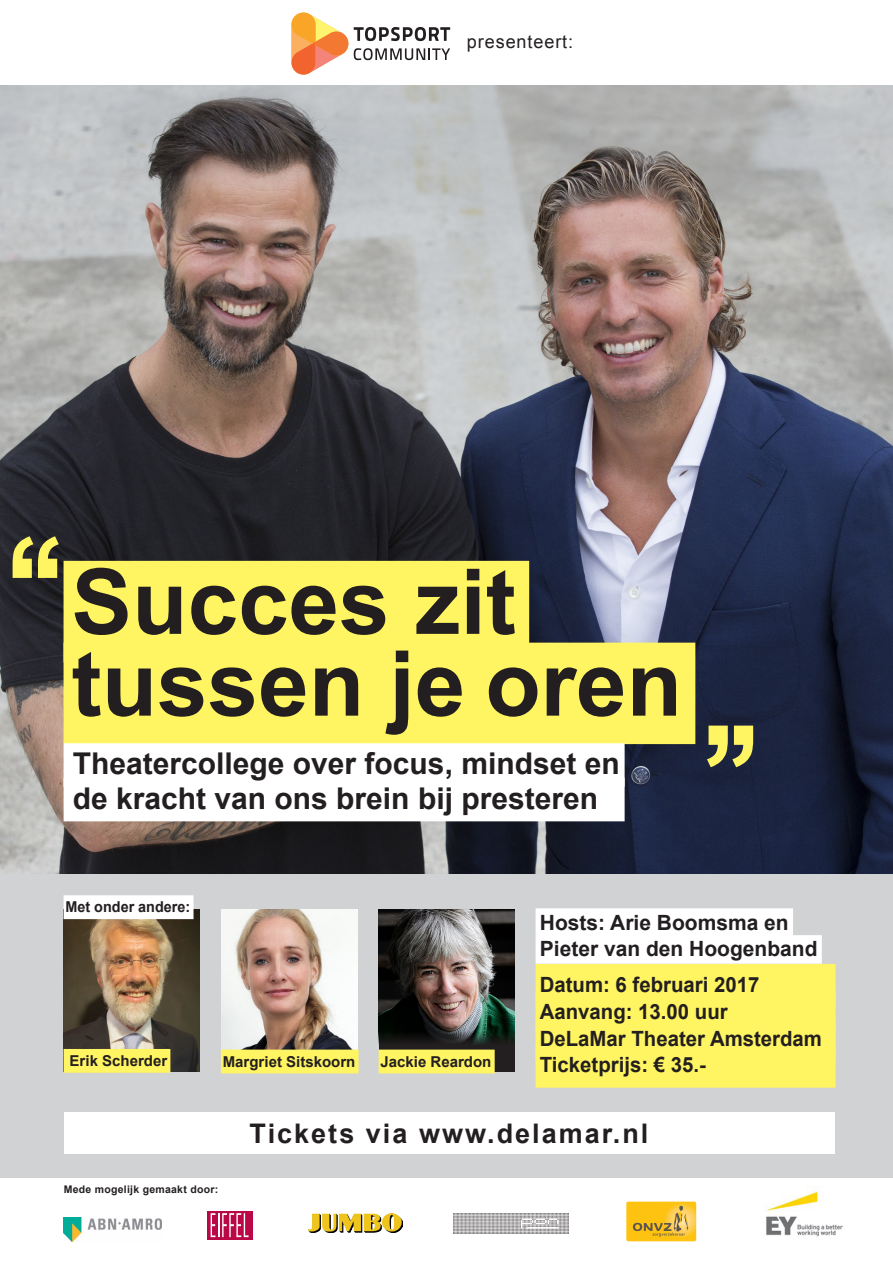
<style>
.page{position:relative;width:893px;height:1263px;background:#fff}
.page>*{position:absolute;margin:0;border:0;box-sizing:border-box;transform-origin:0 0}
.t1{font:700 140.25px "Arial";color:#fff461}
.t2{font:700 90.9px "Arial";color:#231f20}
.t3{font:700 30px "Arial";color:#231f20}
.t4{font:700 27px "Arial";letter-spacing:.075em;color:#231f20}
.t5{font:700 21px "Arial";color:#231f20}
.t6{font:18px "Arial";letter-spacing:.05em;color:#231f20}
.t7{font:700 15px "Arial";color:#231f20}
.t8{font:700 15px "Arial";color:#231f20;scale:.96 1}
.t9{font:700 10.5px "Arial";letter-spacing:.025em;color:#231f20}
</style>
<div class="page">
<img style="left:64px;top:1217px;width:98px;height:24px">
<svg style="left:207px;top:1211px;width:46px;height:29px"></svg>
<svg style="left:207px;top:1211px;width:45px;height:28px"></svg>
<svg style="left:211px;top:1213px;width:38px;height:24px"></svg>
<img style="left:766px;top:1186px;width:77px;height:51px">
<img style="left:309px;top:1214px;width:94px;height:18px">
<svg style="left:626px;top:1201px;width:70px;height:40px;background:#edbb2d"></svg>
<img style="left:453px;top:1214px;width:115px;height:19px">
<div style="left:0;top:872px;width:893px;height:306px;background:#d1d2d4"></div>
<img style="left:0;top:86px;width:893px;height:788px">
<img style="left:64px;top:909px;width:136px;height:162px">
<img style="left:221px;top:909px;width:136px;height:140px">
<div style="left:379px;top:909px;width:135px;height:162px;background:#231f20"></div>
<img style="left:379px;top:909px;width:135px;height:135px">
<svg style="left:291px;top:13px;width:159px;height:62px"></svg>
<div style="left:64px;top:1112px;width:770px;height:41px;background:#fff"></div>
<div style="left:536px;top:964px;width:300px;height:43px;background:#fff461"></div>
<div style="left:536px;top:991px;width:300px;height:43px;background:#fff461"></div>
<div style="left:536px;top:1017px;width:300px;height:44px;background:#fff461"></div>
<div style="left:536px;top:1044px;width:300px;height:44px;background:#fff461"></div>
<div style="left:64px;top:561px;width:465px;height:101px;background:#fff461"></div>
<div style="left:64px;top:643px;width:631px;height:101px;background:#fff461"></div>
<div style="left:64px;top:743px;width:561px;height:44px;background:#fff"></div>
<div style="left:64px;top:778px;width:561px;height:43px;background:#fff"></div>
<div style="left:536px;top:908px;width:257px;height:29px;background:#fff"></div>
<div style="left:536px;top:935px;width:286px;height:29px;background:#fff"></div>
<div style="left:221px;top:1049px;width:138px;height:24px;background:#fff461"></div>
<div style="left:379px;top:1049px;width:116px;height:24px;background:#fff461"></div>
<div style="left:64px;top:1049px;width:106px;height:24px;background:#fff461"></div>
<div style="left:64px;top:895px;width:130px;height:24px;background:#fff"></div>
<p class="t6" style="left:467px;top:30px;width:108px">presenteert:</p>
<p class="t1" style="left:2px;top:496px;width:66px">‘‘</p>
<p class="t2" style="left:71px;top:542px;width:446px">Succes zit</p>
<p class="t2" style="left:71px;top:624px;width:612px">tussen je oren</p>
<p class="t3" style="left:73px;top:744px;width:548px">Theatercollege over focus, mindset en</p>
<p class="t3" style="left:73px;top:778px;width:527px">de kracht van ons brein bij presteren</p>
<p class="t1" style="left:764px;top:807px;width:66px;rotate:-180deg">‘‘</p>
<p class="t8" style="left:65px;top:897px;width:132px">Met onder andere:</p>
<p class="t7" style="left:70px;top:1051px;width:99px">Erik Scherder</p>
<p class="t7" style="left:223px;top:1051px;width:134px">Margriet Sitskoorn</p>
<p class="t7" style="left:381px;top:1051px;width:112px">Jackie Reardon</p>
<p class="t5" style="left:540px;top:908px;width:250px">Hosts: Arie Boomsma en</p>
<p class="t5" style="left:540px;top:935px;width:279px">Pieter van den Hoogenband</p>
<p class="t5" style="left:540px;top:971px;width:221px">Datum: 6 februari 2017</p>
<p class="t5" style="left:540px;top:997px;width:189px">Aanvang: 13.00 uur</p>
<p class="t5" style="left:540px;top:1024px;width:284px">DeLaMar Theater Amsterdam</p>
<p class="t5" style="left:540px;top:1051px;width:168px">Ticketprijs: € 35.-</p>
<p class="t4" style="left:250px;top:1115px;width:400px">Tickets via www.delamar.nl</p>
<p class="t9" style="left:64px;top:1183px;width:156px">Mede mogelijk gemaakt door:</p>
</div>
